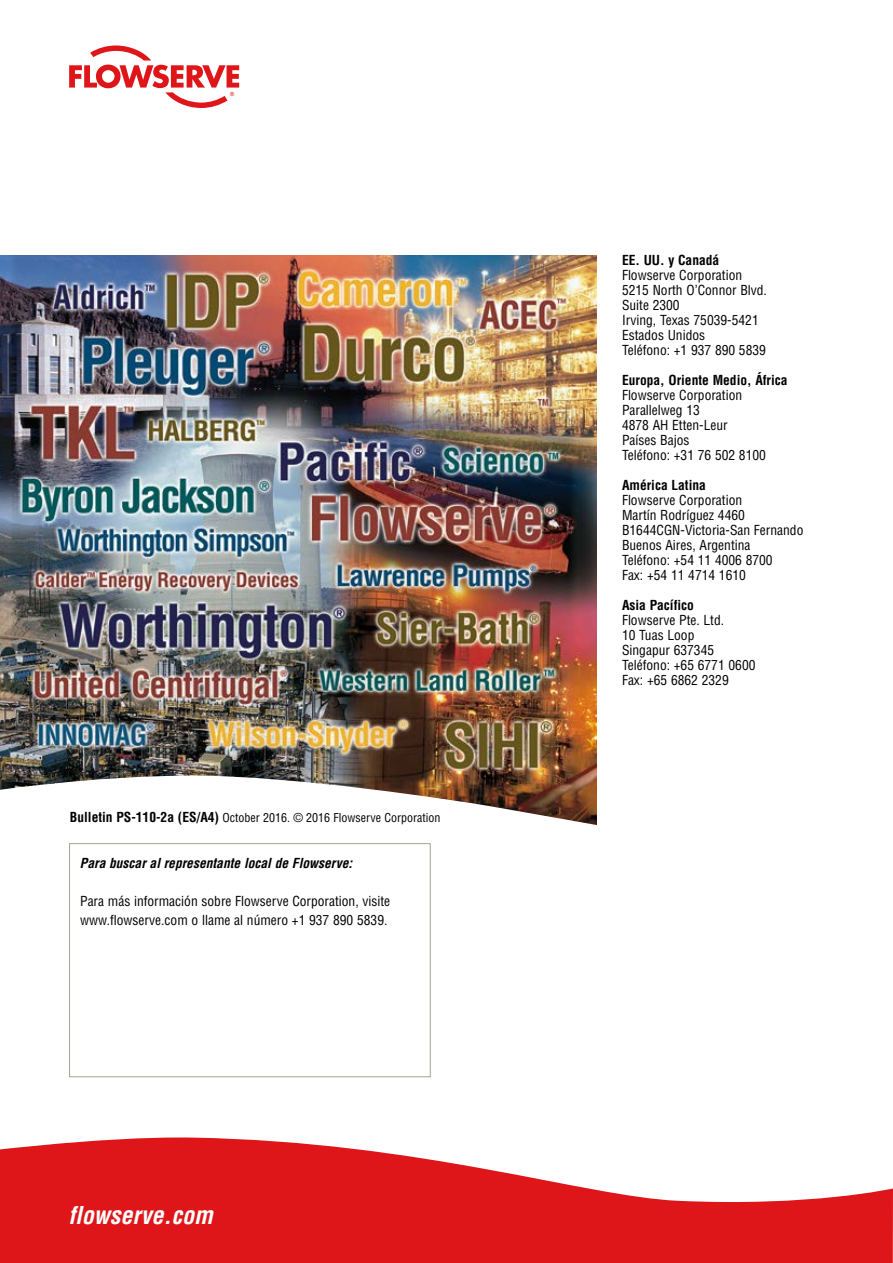
<style>
.page{position:relative;width:893px;height:1263px;background:#fff}
.page>*{position:absolute;margin:0;border:0;box-sizing:border-box;transform-origin:0 0}
.t1{font:italic 700 condensed 24px "Helvetica LT Std";color:#fff}
.t2{font:condensed 13.5px/15px "Helvetica LT Std";color:#000}
.t3{font:700 condensed 13.5px "Helvetica LT Std";color:#000}
.t4{font:italic 700 condensed 13.5px "Helvetica LT Std";color:#000}
.t5{font:condensed 12px "Helvetica LT Std";color:#000}
.s1{font-weight:700;font-size:13.5px}
</style>
<div class="page">
<img style="left:0;top:255px;width:596px;height:520px">
<img style="left:0;top:775px;width:597px;height:50px">
<div style="left:69px;top:843px;width:362px;height:234px;border:1px solid #aaa097"></div>
<svg style="left:69px;top:45px;width:170px;height:63px"></svg>
<svg style="left:0;top:1137px;width:893px;height:126px;fill:#de1619"></svg>
<p class="t5" style="left:70px;top:810px;width:372px"><span class="s1">Bulletin PS-110-2a (ES/A4)</span> October 2016. © 2016 Flowserve Corporation</p>
<p class="t4" style="left:80px;top:855px;width:274px">Para buscar al representante local de Flowserve:</p>
<p class="t2" style="left:80px;top:891px;width:312px;line-height:19.5px">Para más información sobre Flowserve Corporation, visite www.flowserve.com o llame al número +1 937 890 5839.</p>
<h1 class="t1" style="left:68px;top:1200px;width:146px">flowserve.com</h1>
<p class="t3" style="left:622px;top:251px;width:99px">EE. UU. y Canadá</p>
<p class="t2" style="left:622px;top:267px;width:147px">Flowserve Corporation<br>5215 North O’Connor Blvd.<br>Suite 2300<br>Irving, Texas 75039-5421<br>Estados Unidos<br>Teléfono: +1 937 890 5839</p>
<p class="t3" style="left:622px;top:371px;width:167px">Europa, Oriente Medio, África</p>
<p class="t2" style="left:622px;top:387px;width:145px">Flowserve Corporation<br>Parallelweg 13<br>4878 AH Etten-Leur<br>Países Bajos<br>Teléfono: +31 76 502 8100</p>
<p class="t3" style="left:622px;top:476px;width:85px">América Latina</p>
<p class="t2" style="left:622px;top:492px;width:183px">Flowserve Corporation<br>Martín Rodríguez 4460<br>B1644CGN-Victoria-San Fernando<br>Buenos Aires, Argentina<br>Teléfono: +54 11 4006 8700<br>Fax: +54 11 4714 1610</p>
<p class="t3" style="left:622px;top:596px;width:73px">Asia Pacífico</p>
<p class="t2" style="left:622px;top:612px;width:135px">Flowserve Pte. Ltd.<br>10 Tuas Loop<br>Singapur 637345<br>Teléfono: +65 6771 0600<br>Fax: +65 6862 2329</p>
</div>
